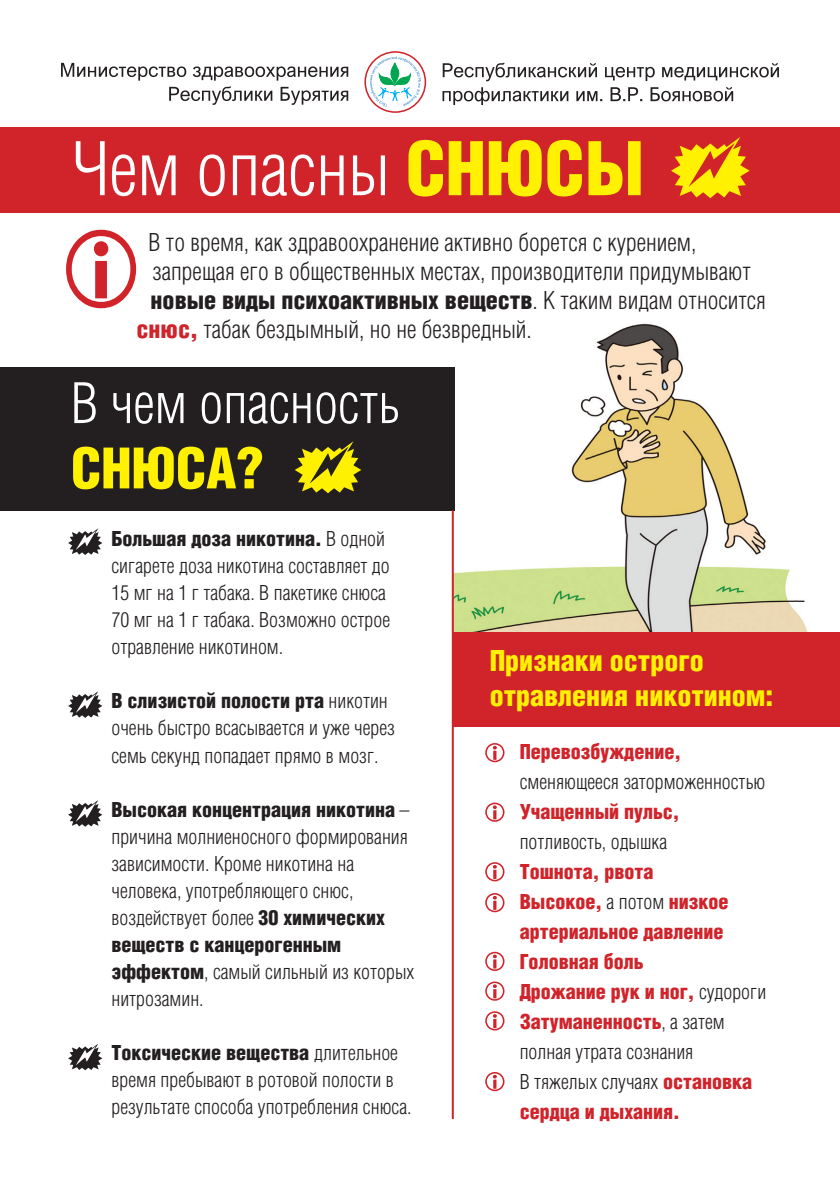
<style>
.page{position:relative;width:840px;height:1191px;background:#fff}
.page>*{position:absolute;margin:0;border:0;box-sizing:border-box;transform-origin:0 0}
.t1{font:72px "AG Letterica Cond L";color:#fff}
.t2{font:54.4px "AG Letterica Cond L";color:#fff}
.t3{font:700 54.4px "AG Letterica Cond L";color:#fff101}
.t4{font:700 28px/35px "AG Letterica Cond L";color:#fff101}
.t5{font:24px "AG Letterica Cond L";color:#231f20}
.t6{font:700 24px "AG Letterica Cond L";color:#231f20}
.t7{font:20px/27px "AG Letterica Cond L";color:#231f20}
.t8{font:700 20px/30px "AG Letterica Cond L";color:#d1232a}
.s1{font-weight:700;color:#fff101}
.s2{font-weight:400}
.s3{font-weight:700;color:#d1232a}
.s4{font-weight:700}
.s5{font-weight:400;color:#231f20}
</style>
<div class="page">
<img style="left:453px;top:323px;width:359px;height:407px">
<div style="left:0;top:127px;width:839px;height:85px;background:#d1232a"></div>
<div style="left:0;top:367px;width:454px;height:143px;background:#231f20"></div>
<div style="left:452px;top:632px;width:387px;height:94px;background:#d1232a"></div>
<hr style="left:451px;top:510px;width:2px;height:609px;background:#d1232a">
<svg style="left:485px;top:743px;width:19px;height:19px"></svg>
<svg style="left:66px;top:230px;width:70px;height:78px"></svg>
<svg style="left:485px;top:802px;width:19px;height:20px"></svg>
<svg style="left:485px;top:862px;width:19px;height:19px"></svg>
<svg style="left:485px;top:893px;width:19px;height:19px"></svg>
<svg style="left:485px;top:951px;width:19px;height:20px"></svg>
<svg style="left:485px;top:981px;width:19px;height:19px"></svg>
<svg style="left:485px;top:1011px;width:19px;height:19px"></svg>
<svg style="left:485px;top:1072px;width:19px;height:19px"></svg>
<svg style="left:68px;top:528px;width:34px;height:27px"></svg>
<svg style="left:68px;top:691px;width:34px;height:27px"></svg>
<svg style="left:671px;top:137px;width:78px;height:61px"></svg>
<svg style="left:295px;top:441px;width:66px;height:52px"></svg>
<svg style="left:68px;top:800px;width:34px;height:26px"></svg>
<svg style="left:68px;top:1043px;width:34px;height:27px"></svg>
<svg style="left:61px;top:63px;width:287px;height:42px"></svg>
<svg style="left:365px;top:52px;width:60px;height:60px"></svg>
<div style="left:364px;top:51px;width:62px;height:62px;border:2px solid #d1232a;border-radius:50%"></div>
<svg style="left:370px;top:56px;width:51px;height:51px"></svg>
<svg style="left:442px;top:87px;width:290px;height:18px"></svg>
<svg style="left:442px;top:63px;width:336px;height:18px"></svg>
<h1 class="t1" style="left:72px;top:127px;width:573px">Чем опасны <span class="s1">СНЮСЫ</span></h1>
<p class="t5" style="left:148px;top:228px;width:549px">В то время, как здравоохранение активно борется с курением,</p>
<p class="t5" style="left:152px;top:257px;width:599px">запрещая его в общественных местах, производители придумывают</p>
<p class="t6" style="left:150px;top:285px;width:616px">новые виды психоактивных веществ<span class="s2">. К таким видам относится</span></p>
<p class="t5" style="left:136px;top:315px;width:396px"><span class="s3">снюс,</span> табак бездымный, но не безвредный.</p>
<h2 class="t2" style="left:71px;top:372px;width:330px">В чем опасность</h2>
<h2 class="t3" style="left:71px;top:435px;width:194px">СНЮСА?</h2>
<p class="t7" style="left:111px;top:525px;width:280px"><span class="s4">Большая доза никотина.</span> В одной сигарете доза никотина составляет до<br>15 мг на 1 г табака. В пакетике снюса<br>70 мг на 1 г табака. Возможно острое отравление никотином.</p>
<p class="t7" style="left:111px;top:687px;width:285px"><span class="s4">В слизистой полости рта</span> никотин очень быстро всасывается и уже через семь секунд попадает прямо в мозг.</p>
<p class="t7" style="left:111px;top:795px;width:304px"><span class="s4">Высокая концентрация никотина</span> – причина молниеносного формирования зависимости. Кроме никотина на человека, употребляющего снюс, воздействует более <span class="s4">30 химических веществ с канцерогенным эффектом</span>, самый сильный из которых нитрозамин.</p>
<p class="t7" style="left:111px;top:1038px;width:301px"><span class="s4">Токсические вещества</span> длительное время пребывают в ротовой полости в результате способа употребления снюса.</p>
<h3 class="t4" style="left:489px;top:642px;width:285px">Признаки острого отравления никотином:</h3>
<p class="t8" style="left:519px;top:735px;width:163px">Перевозбуждение,</p>
<p class="t7" style="left:519px;top:767px;width:247px">сменяющееся заторможенностью</p>
<p class="t8" style="left:519px;top:795px;width:161px">Учащенный пульс,</p>
<p class="t7" style="left:519px;top:827px;width:149px">потливость, одышка</p>
<p class="t8" style="left:519px;top:855px;width:248px">Тошнота, рвота<br>Высокое, <span class="s5">а потом</span> низкое артериальное давление<br>Головная боль<br>Дрожание рук и ног, <span class="s5">судороги<br></span>Затуманенность<span class="s5">, а затем полная утрата сознания<br>В тяжелых случаях</span> остановка сердца и дыхания.</p>
</div>
